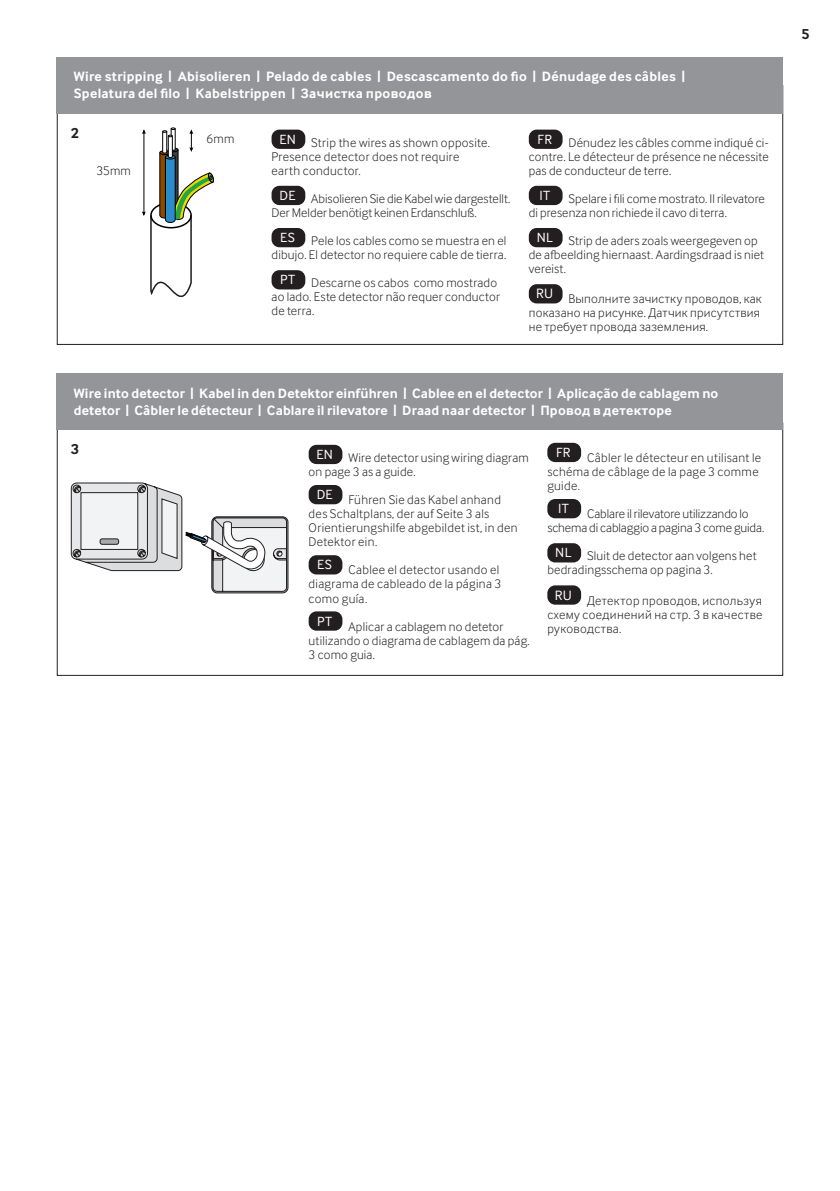
<style>
.page{position:relative;width:840px;height:1191px;background:#fff}
.page>*{position:absolute;margin:0;border:0;box-sizing:border-box;transform-origin:0 0}
.Body_Indent{font:700 15px "Inter Face";color:#231f20}
.Sub_Heading{font:700 14px/16.8px "Inter Face";letter-spacing:.015em;color:#fff}
.Sub_Heading-2{font:14px "Inter Face";color:#fff}
.Sub_Heading-3{font:13.8px "Inter Face";letter-spacing:.025em;color:#fff}
.Caption_Copy_N{font:300 13px/14px "Inter Face";letter-spacing:.015em;color:#231f20}
.Caption_Copy_N-2{font:300 13px/14px "Inter Face";letter-spacing:-.005em;color:#231f20}
</style>
<div class="page">
<div style="left:57px;top:373px;width:725px;height:57px;background:#939598"></div>
<div style="left:308px;top:445px;width:34px;height:19px;background:#231f20;border-radius:8px"></div>
<div style="left:308px;top:485px;width:34px;height:19px;background:#231f20;border-radius:8px"></div>
<div style="left:308px;top:555px;width:34px;height:19px;background:#231f20;border-radius:8px"></div>
<div style="left:308px;top:611px;width:34px;height:19px;background:#231f20;border-radius:8px"></div>
<div style="left:547px;top:443px;width:33px;height:19px;background:#231f20;border-radius:8px"></div>
<div style="left:547px;top:499px;width:33px;height:19px;background:#231f20;border-radius:8px"></div>
<div style="left:547px;top:543px;width:33px;height:19px;background:#231f20;border-radius:8px"></div>
<div style="left:547px;top:585px;width:33px;height:19px;background:#231f20;border-radius:8px"></div>
<svg style="left:71px;top:482px;width:217px;height:111px"></svg>
<svg style="left:142px;top:128px;width:72px;height:169px"></svg>
<div style="left:57px;top:57px;width:725px;height:56px;background:#939598"></div>
<div style="left:271px;top:130px;width:34px;height:19px;background:#231f20;border-radius:8px"></div>
<div style="left:271px;top:186px;width:34px;height:19px;background:#231f20;border-radius:8px"></div>
<div style="left:271px;top:228px;width:34px;height:19px;background:#231f20;border-radius:8px"></div>
<div style="left:271px;top:270px;width:34px;height:19px;background:#231f20;border-radius:8px"></div>
<div style="left:528px;top:130px;width:34px;height:19px;background:#231f20;border-radius:8px"></div>
<div style="left:528px;top:186px;width:34px;height:19px;background:#231f20;border-radius:8px"></div>
<div style="left:528px;top:228px;width:34px;height:19px;background:#231f20;border-radius:8px"></div>
<div style="left:528px;top:284px;width:34px;height:19px;background:#231f20;border-radius:8px"></div>
<p class="Sub_Heading" style="left:74px;top:68px;width:612px">Wire stripping | Abisolieren | Pelado de cables | Descascamento do fio | Dénudage des câbles |<br>Spelatura del filo | Kabelstrippen | Зачистка проводов</p>
<p class="Sub_Heading-3" style="left:279px;top:131px;width:18px">EN</p>
<p class="Body_Indent" style="left:71px;top:124px;width:10px">2</p>
<p class="Caption_Copy_N" style="left:206px;top:132px;width:29px">6mm</p>
<p class="Sub_Heading-3" style="left:537px;top:131px;width:16px">FR</p>
<p class="Caption_Copy_N" style="left:528px;top:135px;width:241px;text-align:justify;text-indent:40px">Dénudez les câbles comme indiqué ci&shy;contre. Le détecteur de présence ne nécessite pas de conducteur de terre.</p>
<p class="Sub_Heading-3" style="left:539px;top:188px;width:12px">IT</p>
<p class="Caption_Copy_N" style="left:271px;top:135px;width:220px;text-indent:40px">Strip the wires as shown opposite.<br>Presence detector does not require earth conductor.</p>
<p class="Sub_Heading-3" style="left:279px;top:188px;width:17px">DE</p>
<p class="Caption_Copy_N" style="left:96px;top:163px;width:36px">35mm</p>
<p class="Caption_Copy_N" style="left:271px;top:192px;width:240px;text-indent:40px">Abisolieren Sie die Kabel wie dargestellt.<br>Der Melder benötigt keinen Erdanschluß.</p>
<p class="Sub_Heading-3" style="left:280px;top:230px;width:16px">ES</p>
<p class="Caption_Copy_N" style="left:528px;top:192px;width:237px;text-indent:40px">Spelare i fili come mostrato. Il rilevatore di presenza non richiede il cavo di terra.</p>
<p class="Sub_Heading-3" style="left:536px;top:230px;width:18px">NL</p>
<p class="Caption_Copy_N" style="left:528px;top:234px;width:237px;text-indent:40px">Strip de aders zoals weergegeven op de afbeelding hiernaast. Aardingsdraad is niet vereist.</p>
<p class="Sub_Heading-2" style="left:536px;top:286px;width:19px">RU</p>
<p class="Caption_Copy_N" style="left:271px;top:234px;width:236px;text-align:right">Pele los cables como se muestra en el<br>dibujo. El detector no requiere cable de tierra.</p>
<p class="Sub_Heading-3" style="left:280px;top:272px;width:17px">PT</p>
<p class="Caption_Copy_N" style="left:271px;top:276px;width:230px;text-indent:40px">Descarne os cabos como mostrado ao lado. Este detector não requer conductor de terra.</p>
<p class="Caption_Copy_N" style="left:528px;top:292px;width:234px;text-indent:40px">Выполните зачистку проводов, как показано на рисунке. Датчик присутствия не требует провода заземления.</p>
<p class="Sub_Heading" style="left:74px;top:385px;width:645px">Wire into detector | Kabel in den Detektor einführen | Cablee en el detector | Aplicação de cablagem no detetor | Câbler le détecteur | Cablare il rilevatore | Draad naar detector | Провод в детекторе</p>
<p class="Sub_Heading-3" style="left:316px;top:446px;width:18px">EN</p>
<p class="Body_Indent" style="left:71px;top:441px;width:10px">3</p>
<p class="Sub_Heading-3" style="left:556px;top:444px;width:16px">FR</p>
<p class="Caption_Copy_N" style="left:547px;top:451px;width:215px;text-indent:40px">Câbler le détecteur en utilisant le schéma de câblage de la page 3 comme guide.</p>
<p class="Sub_Heading-3" style="left:557px;top:501px;width:12px">IT</p>
<p class="Caption_Copy_N-2" style="left:547px;top:507px;width:218px;text-indent:40px">Cablare il rilevatore utilizzando lo schema di cablaggio a pagina 3 come guida.</p>
<p class="Sub_Heading-3" style="left:555px;top:545px;width:18px">NL</p>
<p class="Caption_Copy_N" style="left:308px;top:451px;width:221px;text-indent:40px">Wire detector using wiring diagram on page 3 as a guide.</p>
<p class="Sub_Heading-3" style="left:316px;top:487px;width:17px">DE</p>
<p class="Caption_Copy_N" style="left:308px;top:493px;width:210px;text-indent:40px">Führen Sie das Kabel anhand des Schaltplans, der auf Seite 3 als<br>Orientierungshilfe abgebildet ist, in den<br>Detektor ein.</p>
<p class="Sub_Heading-3" style="left:317px;top:557px;width:16px">ES</p>
<p class="Caption_Copy_N" style="left:547px;top:549px;width:210px;text-indent:40px">Sluit de detector aan volgens het bedradingsschema op pagina 3.</p>
<p class="Sub_Heading-2" style="left:554px;top:587px;width:19px">RU</p>
<p class="Caption_Copy_N" style="left:308px;top:563px;width:194px;text-indent:40px">Cablee el detector usando el diagrama de cableado de la página 3 como guía.</p>
<p class="Sub_Heading-3" style="left:317px;top:613px;width:17px">PT</p>
<p class="Caption_Copy_N" style="left:308px;top:619px;width:222px;text-indent:40px">Aplicar a cablagem no detetor utilizando o diagrama de cablagem da pág.<br>3 como guia.</p>
<p class="Caption_Copy_N" style="left:547px;top:593px;width:216px;text-align:justify;text-indent:40px">Детектор проводов, используя схему соединений на стр. 3 в качестве руководства.</p>
<p class="Body_Indent" style="left:801px;top:25px;width:10px">5</p>
</div>
